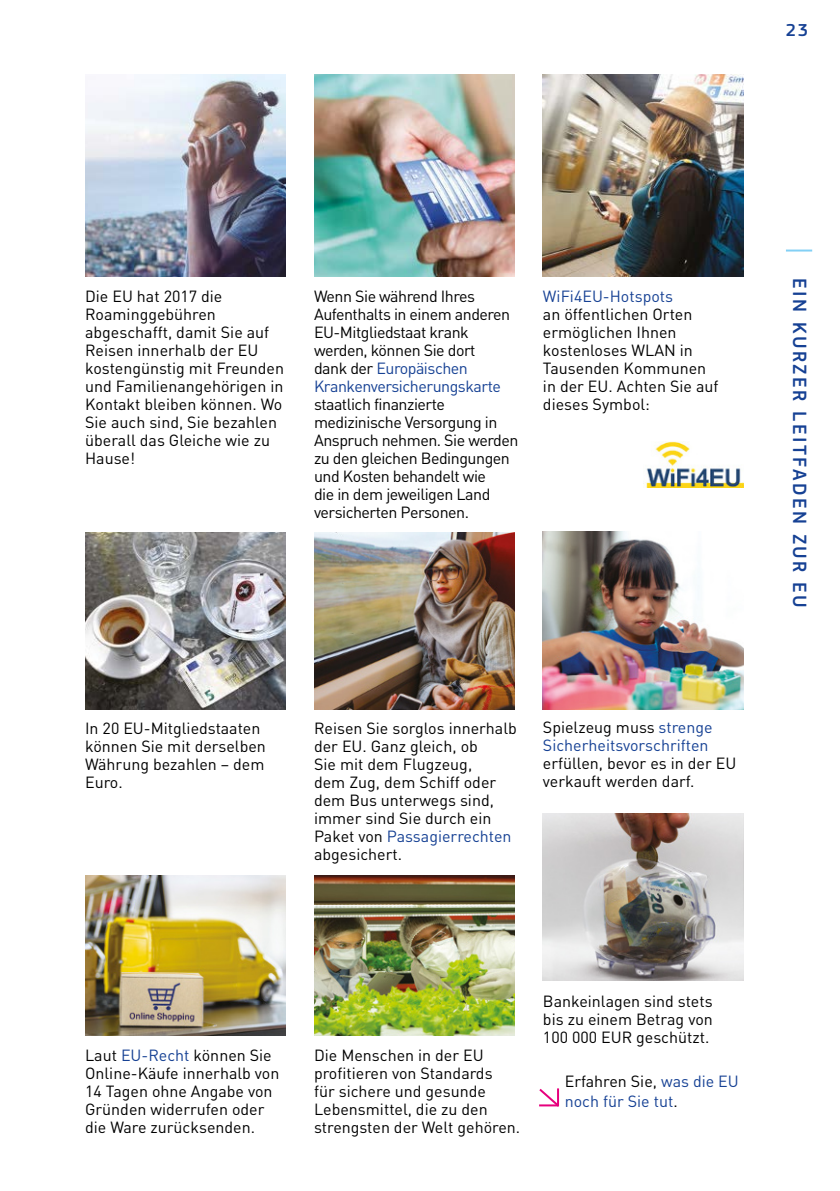
<style>
.page{position:relative;width:840px;height:1191px;background:#fff}
.page>*{position:absolute;margin:0;border:0;box-sizing:border-box;transform-origin:0 0}
.t1{font:500 20px "EC Square Sans Pro";letter-spacing:.12em;color:#164194}
.t2{font:500 18px "EC Square Sans Pro";color:#164194}
.body_text{font:16px/18px "DIN Pro";color:#000}
.body_text-2{font:16px/18px "DIN Pro";letter-spacing:-.03em;color:#000}
.More_Info{font:16px/20px "DIN Pro";color:#164194}
.s1{color:#164194}
.s2{color:#000}
</style>
<div class="page">
<hr style="left:785px;top:249px;width:26px;height:2px;background:#83d0f5">
<img style="left:643px;top:441px;width:100px;height:46px">
<svg style="left:539px;top:1088px;width:21px;height:19px"></svg>
<img style="left:85px;top:75px;width:200px;height:201px">
<img style="left:314px;top:75px;width:200px;height:201px">
<img style="left:542px;top:75px;width:201px;height:201px">
<img style="left:85px;top:532px;width:200px;height:177px">
<img style="left:314px;top:532px;width:200px;height:177px">
<img style="left:542px;top:532px;width:201px;height:177px">
<img style="left:85px;top:876px;width:200px;height:159px">
<img style="left:314px;top:876px;width:200px;height:159px">
<img style="left:542px;top:813px;width:201px;height:167px">
<p class="t2" style="left:785px;top:20px;width:24px">23</p>
<p class="body_text" style="left:85px;top:287px;width:200px">Die EU hat 2017 die<br>Roaminggebühren abgeschafft, damit Sie auf<br>Reisen innerhalb der EU kostengünstig mit Freunden und Familienangehörigen in<br>Kontakt bleiben können. Wo<br>Sie auch sind, Sie bezahlen überall das Gleiche wie zu<br>Hause!</p>
<p class="body_text-2" style="left:314px;top:287px;width:206px">Wenn Sie während Ihres<br>Aufenthalts in einem anderen<br>EU-Mitgliedstaat krank werden, können Sie dort<br>dank der <span class="s1">Europäischen<br>Krankenversicherungskarte </span>staatlich finanzierte medizinische Versorgung in<br>Anspruch nehmen. Sie werden zu den gleichen Bedingungen und Kosten behandelt wie<br>die in dem jeweiligen Land versicherten Personen.</p>
<p class="body_text" style="left:542px;top:287px;width:177px"><span class="s1">WiFi4EU-Hotspots<br></span>an öffentlichen Orten ermöglichen Ihnen kostenloses WLAN in<br>Tausenden Kommunen in der EU. Achten Sie auf dieses Symbol:</p>
<p class="body_text" style="left:85px;top:718px;width:182px">In 20 EU-Mitgliedstaaten können Sie mit derselben<br>Währung bezahlen – dem<br>Euro.</p>
<p class="body_text" style="left:314px;top:718px;width:204px">Reisen Sie sorglos innerhalb der EU. Ganz gleich, ob<br>Sie mit dem Flugzeug,<br>dem Zug, dem Schiff oder dem Bus unterwegs sind, immer sind Sie durch ein<br>Paket von <span class="s1">Passagierrechten </span>abgesichert.</p>
<p class="body_text" style="left:542px;top:718px;width:195px">Spielzeug muss <span class="s1">strenge<br>Sicherheitsvorschriften </span>erfüllen, bevor es in der EU verkauft werden darf.</p>
<p class="body_text" style="left:85px;top:1045px;width:196px">Laut <span class="s1">EU-Recht</span> können Sie<br>Online-Käufe innerhalb von<br>14 Tagen ohne Angabe von<br>Gründen widerrufen oder die Ware zurücksenden.</p>
<p class="body_text" style="left:314px;top:1045px;width:207px">Die Menschen in der EU profitieren von Standards<br>für sichere und gesunde<br>Lebensmittel, die zu den strengsten der Welt gehören.</p>
<p class="body_text" style="left:542px;top:991px;width:171px;text-align:justify">Bankeinlagen sind stets bis zu einem Betrag von 100 000 EUR geschützt.</p>
<p class="More_Info" style="left:564px;top:1070px;width:175px"><span class="s2">Erfahren Sie,</span> was die EU noch für Sie tut<span class="s2">.</span></p>
<p class="t1" style="left:811px;top:278px;width:331px;rotate:90deg">EIN KURZER LEITFADEN ZUR EU</p>
</div>
